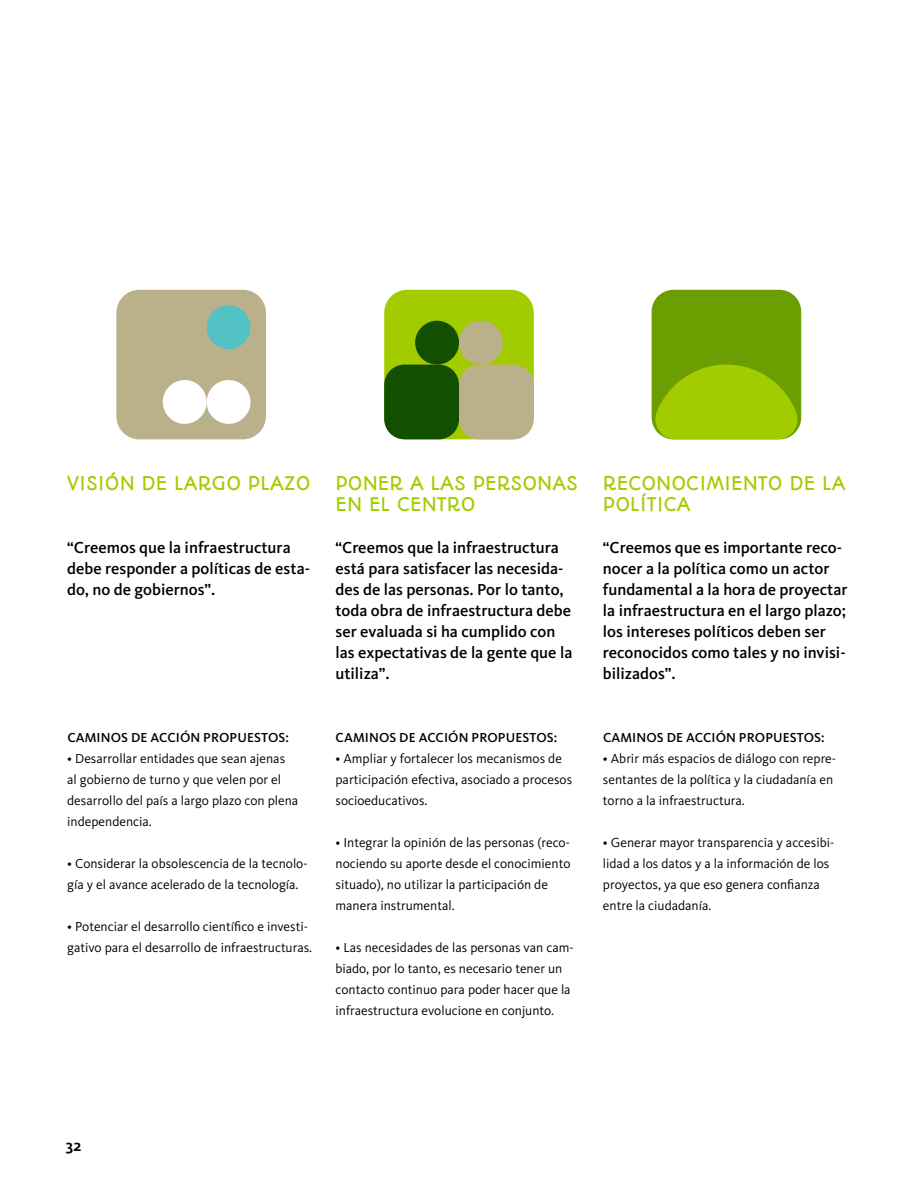
<style>
.page{position:relative;width:918px;height:1188px;background:#fff}
.page>*{position:absolute;margin:0;border:0;box-sizing:border-box;transform-origin:0 0}
.t1{font:18px/21px "Autour One";color:#a3cc00}
.t2{font:500 16.5px/21px "Kievit OT";color:#000}
.t3{font:500 15px "Fedra Sans Std";color:#000}
.t4{font:13.5px/21px "Kievit OT";color:#000}
.t5{font:500 13.5px "Kievit OT";letter-spacing:.01em;color:#000}
</style>
<div class="page">
<div style="left:652px;top:290px;width:149px;height:149px;background:#6b9e00;border-radius:22px"></div>
<svg style="left:652px;top:365px;width:149px;height:74px"></svg>
<div style="left:116px;top:290px;width:150px;height:149px;background:#bab08a;border-radius:23px"></div>
<svg style="left:162px;top:380px;width:89px;height:44px"></svg>
<svg style="left:207px;top:305px;width:44px;height:44px"></svg>
<div style="left:384px;top:290px;width:150px;height:149px;background:#a3cc00;border-radius:23px"></div>
<div style="left:459px;top:365px;width:75px;height:74px;background:#bab08a;border-radius:20px"></div>
<div style="left:384px;top:365px;width:75px;height:74px;background:#124f00;border-radius:20px"></div>
<svg style="left:408px;top:320px;width:102px;height:45px"></svg>
<h1 class="t1" style="left:67px;top:473px;width:245px">VISIÓN DE LARGO PLAZO</h1>
<p class="t2" style="left:67px;top:536px;width:244px">“Creemos que la infraestructura debe responder a políticas de esta&shy;do, no de gobiernos”.</p>
<p class="t5" style="left:67px;top:729px;width:223px">CAMINOS DE ACCIÓN PROPUESTOS:</p>
<p class="t4" style="left:67px;top:747px;width:233px">• Desarrollar entidades que sean ajenas<br>al gobierno de turno y que velen por el desarrollo del país a largo plazo con plena independencia.</p>
<p class="t4" style="left:67px;top:853px;width:242px">• Considerar la obsolescencia de la tecnolo&shy;gía y el avance acelerado de la tecnología.</p>
<p class="t4" style="left:67px;top:916px;width:247px">• Potenciar el desarrollo científico e investi&shy;gativo para el desarrollo de infraestructuras.</p>
<h1 class="t1" style="left:336px;top:473px;width:244px">PONER A LAS PERSONAS<br>EN EL CENTRO</h1>
<p class="t2" style="left:336px;top:536px;width:238px">“Creemos que la infraestructura está para satisfacer las necesida&shy;des de las personas. Por lo tanto, toda obra de infraestructura debe ser evaluada si ha cumplido con las expectativas de la gente que la utiliza”.</p>
<p class="t5" style="left:336px;top:729px;width:223px">CAMINOS DE ACCIÓN PROPUESTOS:</p>
<p class="t4" style="left:336px;top:747px;width:238px">• Ampliar y fortalecer los mecanismos de participación efectiva, asociado a procesos socioeducativos.</p>
<p class="t4" style="left:336px;top:832px;width:237px">• Integrar la opinión de las personas (reco&shy;nociendo su aporte desde el conocimiento situado), no utilizar la participación de manera instrumental.</p>
<p class="t4" style="left:336px;top:937px;width:240px">• Las necesidades de las personas van cam&shy;biado, por lo tanto, es necesario tener un contacto continuo para poder hacer que la infraestructura evolucione en conjunto.</p>
<h1 class="t1" style="left:603px;top:473px;width:244px">RECONOCIMIENTO DE LA<br>POLÍTICA</h1>
<p class="t2" style="left:603px;top:536px;width:246px">“Creemos que es importante reco&shy;nocer a la política como un actor fundamental a la hora de proyectar la infraestructura en el largo plazo; los intereses políticos deben ser reconocidos como tales y no invisi&shy;bilizados”.</p>
<p class="t5" style="left:603px;top:729px;width:223px">CAMINOS DE ACCIÓN PROPUESTOS:</p>
<p class="t4" style="left:603px;top:747px;width:235px">• Abrir más espacios de diálogo con repre&shy;sentantes de la política y la ciudadanía en torno a la infraestructura.</p>
<p class="t4" style="left:603px;top:832px;width:233px">• Generar mayor transparencia y accesibi&shy;lidad a los datos y a la información de los proyectos, ya que eso genera confianza entre la ciudadanía.</p>
<p class="t3" style="left:66px;top:1137px;width:17px">32</p>
</div>
